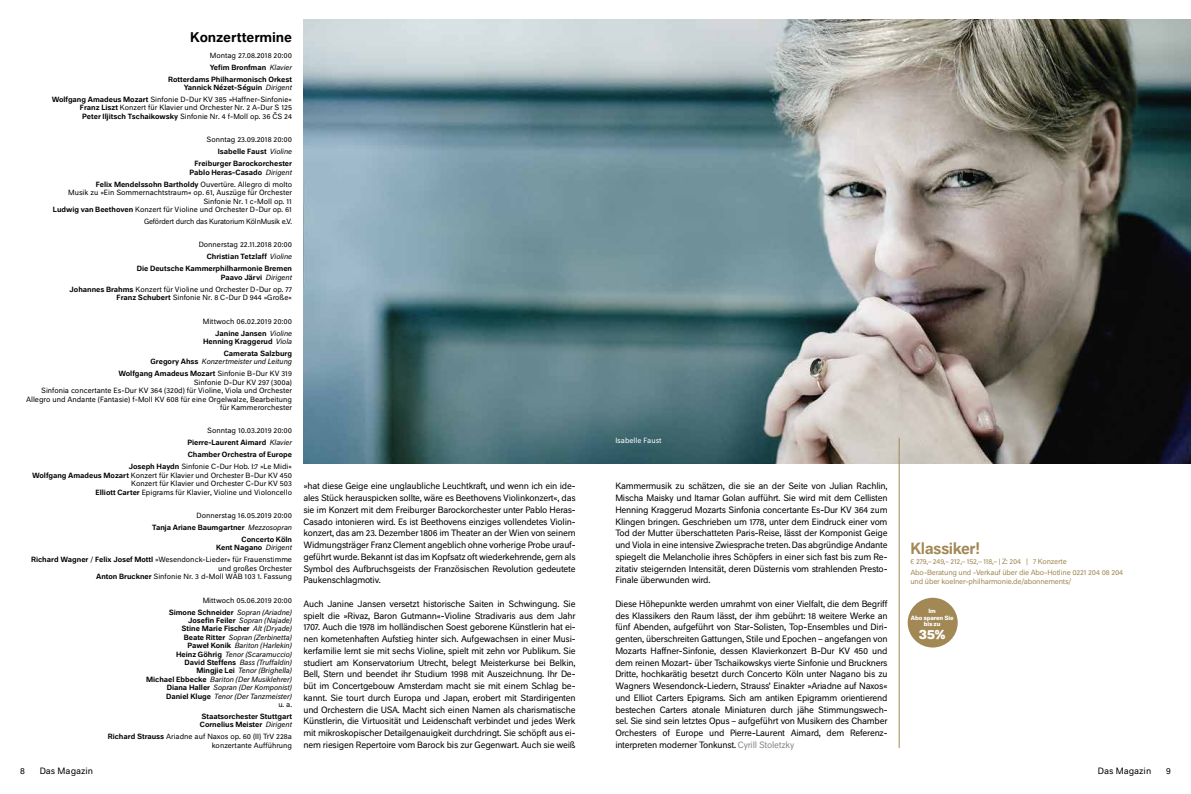
<style>
.page{position:relative;width:1191px;height:794px;background:#fff}
.page>*{position:absolute;margin:0;border:0;box-sizing:border-box;transform-origin:0 0}
.t1{font:500 15px "Neutral BP";letter-spacing:-.03em;color:#a28854}
.t2{font:700 13.1px "Neutral BP";color:#fff}
.t3{font:500 13px "Neutral BP";letter-spacing:-.005em;color:#000}
.t4{font:8.5px/11.7px "Neutral BP";letter-spacing:-.025em;color:#000;text-align:justify}
.t5{font:8.5px "Neutral BP";color:#000}
.t6{font:7px/8.4px "Neutral BP";color:#000;text-align:right}
.t7{font:500 7px/12px "Neutral BP";color:#000;text-align:right}
.t8{font:italic 7px/8.4px "Neutral BP";color:#000;text-align:right}
.t9{font:7px/10.8px "Neutral BP";letter-spacing:-.025em;color:#a28854}
.t10{font:7px "Neutral BP";letter-spacing:-.025em;color:#000}
.t11{font:7px "Neutral BP";color:#fff}
.t12{font:700 5.6px/6.8px "Neutral BP";letter-spacing:-.02em;color:#fff;text-align:center}
.s1{font-weight:400}
.s2{font-weight:400;font-style:italic}
.s3{font-weight:500}
.s4{font-style:italic}
.s5{font-weight:500;font-style:normal}
.s6{font-style:normal}
.s7{color:#878787}
</style>
<div class="page">
<img style="left:303px;top:20px;width:888px;height:443px">
<div style="left:907px;top:598px;width:50px;height:49px;background:#a28854;border-radius:50%"></div>
<hr style="left:899px;top:438px;width:1px;height:310px;background:#a28854">
<h3 class="t3" style="left:190px;top:26px;width:103px">Konzerttermine</h3>
<p class="t7" style="left:168px;top:48px;width:125px"><span class="s1">Montag 27.08.2018 20:00<br></span>Yefim Bronfman <span class="s2">Klavier<br></span>Rotterdams Philharmonisch Orkest</p>
<p class="t7" style="left:52px;top:81px;width:242px">Yannick Nézet-Séguin <span class="s2">Dirigent<br></span>Wolfgang Amadeus Mozart <span class="s1">Sinfonie D-Dur KV 385 »Haffner-Sinfonie«</span></p>
<p class="t6" style="left:80px;top:103px;width:214px;text-align:center"><span class="s3">Franz Liszt</span> Konzert für Klavier und Orchester Nr. 2 A-Dur S 125<br><span class="s3">Peter Iljitsch Tschaikowsky</span> Sinfonie Nr. 4 f-Moll op. 36 ČS 24</p>
<p class="t7" style="left:194px;top:133px;width:99px"><span class="s1">Sonntag 23.09.2018 20:00<br></span>Isabelle Faust <span class="s2">Violine<br></span>Freiburger Barockorchester</p>
<p class="t7" style="left:96px;top:165px;width:198px">Pablo Heras-Casado <span class="s2">Dirigent<br></span>Felix Mendelssohn Bartholdy <span class="s1">Ouvertüre. Allegro di molto</span></p>
<p class="t6" style="left:53px;top:188px;width:241px">Musik zu »Ein Sommernachtstraum« op. 61, Auszüge für Orchester<br>Sinfonie Nr. 1 c-Moll op. 11<br><span class="s3">Ludwig van Beethoven</span> Konzert für Violine und Orchester D-Dur op. 61</p>
<p class="t10" style="left:144px;top:216px;width:149px">Gefördert durch das Kuratorium KölnMusik e.V.</p>
<p class="t7" style="left:137px;top:238px;width:157px"><span class="s1">Donnerstag 22.11.2018 20:00<br></span>Christian Tetzlaff <span class="s2">Violine<br></span>Die Deutsche Kammerphilharmonie Bremen</p>
<p class="t6" style="left:70px;top:270px;width:224px;line-height:12px"><span class="s3">Paavo Järvi</span> <span class="s4">Dirigent<br></span><span class="s3">Johannes Brahms</span> Konzert für Violine und Orchester D-Dur op. 77</p>
<p class="t6" style="left:117px;top:293px;width:177px"><span class="s3">Franz Schubert</span> Sinfonie Nr. 8 C-Dur D 944 »Große«</p>
<p class="t6" style="left:203px;top:314px;width:91px;line-height:12px">Mittwoch 06.02.2019 20:00<br><span class="s3">Janine Jansen</span> <span class="s4">Violine</span></p>
<p class="t7" style="left:203px;top:335px;width:90px">Henning Kraggerud <span class="s2">Viola<br></span>Camerata Salzburg</p>
<p class="t7" style="left:119px;top:355px;width:175px">Gregory Ahss <span class="s2">Konzertmeister und Leitung<br></span>Wolfgang Amadeus Mozart <span class="s1">Sinfonie B-Dur KV 319</span></p>
<p class="t6" style="left:26px;top:377px;width:267px">Sinfonie D-Dur KV 297 (300a)<br>Sinfonia concertante Es-Dur KV 364 (320d) für Violine, Viola und Orchester Allegro und Andante (Fantasie) f-Moll KV 608 für eine Orgelwalze, Bearbeitung für Kammerorchester</p>
<p class="t7" style="left:129px;top:424px;width:165px"><span class="s1">Sonntag 10.03.2019 20:00<br></span>Pierre-Laurent Aimard <span class="s2">Klavier<br></span>Chamber Orchestra of Europe<br>Joseph Haydn <span class="s1">Sinfonie C-Dur Hob. I:7 »Le Midi«</span></p>
<p class="t6" style="left:32px;top:470px;width:261px"><span class="s3">Wolfgang Amadeus Mozart</span> Konzert für Klavier und Orchester B-Dur KV 450<br>Konzert für Klavier und Orchester C-Dur KV 503<br><span class="s3">Elliott Carter</span> Epigrams für Klavier, Violine und Violoncello</p>
<p class="t7" style="left:152px;top:509px;width:142px"><span class="s1">Donnerstag 16.05.2019 20:00<br></span>Tanja Ariane Baumgartner <span class="s2">Mezzosopran<br></span>Concerto Köln</p>
<p class="t7" style="left:31px;top:541px;width:262px">Kent Nagano <span class="s2">Dirigent<br></span>Richard Wagner <span class="s1">/</span> Felix Josef Mottl <span class="s1">»Wesendonck-Lieder« für Frauenstimme</span></p>
<p class="t6" style="left:96px;top:563px;width:197px">und großes Orchester<br><span class="s3">Anton Bruckner</span> Sinfonie Nr. 3 d-Moll WAB 103 1. Fassung</p>
<p class="t6" style="left:169px;top:593px;width:125px;line-height:12px">Mittwoch 05.06.2019 20:00<br><span class="s3">Simone Schneider</span> <span class="s4">Sopran (Ariadne)</span></p>
<p class="t8" style="left:146px;top:615px;width:147px"><span class="s5">Josefin Feiler</span> Sopran (Najade)<br><span class="s5">Stine Marie Fischer</span> Alt (Dryade)<br><span class="s5">Beate Ritter</span> Sopran (Zerbinetta)<br><span class="s5">Paweł Konik</span> Bariton (Harlekin)<br><span class="s5">Heinz Göhrig</span> Tenor (Scaramuccio)<br><span class="s5">David Steffens</span> Bass (Truffaldin)<br><span class="s5">Mingjie Lei</span> Tenor (Brighella)<br><span class="s5">Michael Ebbecke</span> Bariton (Der Musiklehrer)<br><span class="s5">Diana Haller</span> Sopran (Der Komponist)<br><span class="s5">Daniel Kluge</span> Tenor (Der Tanzmeister)<br><span class="s6">u. a.</span></p>
<p class="t7" style="left:200px;top:711px;width:94px;line-height:8.4px;text-align:left">Staatsorchester Stuttgart<br>Cornelius Meister <span class="s2">Dirigent</span></p>
<p class="t6" style="left:108px;top:732px;width:186px"><span class="s3">Richard Strauss</span> Ariadne auf Naxos op. 60 (II) TrV 228a konzertante Aufführung</p>
<p class="t4" style="left:20px;top:764px;width:6px">8</p>
<p class="t5" style="left:40px;top:764px;width:55px">Das Magazin</p>
<p class="t4" style="left:303px;top:479px;width:274px">»hat diese Geige eine unglaubliche Leuchtkraft, und wenn ich ein ide&shy;ales Stück herauspicken sollte, wäre es Beethovens Violinkonzert«, das sie im Konzert mit dem Freiburger Barockorchester unter Pablo Heras-Casado intonieren wird. Es ist Beethovens einziges vollendetes Violin&shy;konzert, das am 23. Dezember 1806 im Theater an der Wien von seinem Widmungsträger Franz Clement angeblich ohne vorherige Probe urauf&shy;geführt wurde. Bekannt ist das im Kopfsatz oft wiederkehrende, gern als Symbol des Aufbruchsgeists der Französischen Revolution gedeutete Paukenschlagmotiv.</p>
<p class="t4" style="left:303px;top:597px;width:274px">Auch Janine Jansen versetzt historische Saiten in Schwingung. Sie spielt die »Rivaz, Baron Gutmann«-Violine Stradivaris aus dem Jahr 1707. Auch die 1978 im holländischen Soest geborene Künstlerin hat ei&shy;nen kometenhaften Aufstieg hinter sich. Aufgewachsen in einer Musi&shy;kerfamilie lernt sie mit sechs Violine, spielt mit zehn vor Publikum. Sie studiert am Konservatorium Utrecht, belegt Meisterkurse bei Belkin, Bell, Stern und beendet ihr Studium 1998 mit Auszeichnung. Ihr De&shy;büt im Concertgebouw Amsterdam macht sie mit einem Schlag be&shy;kannt. Sie tourt durch Europa und Japan, erobert mit Stardirigenten und Orchestern die USA. Macht sich einen Namen als charismatische Künstlerin, die Virtuosität und Leidenschaft verbindet und jedes Werk mit mikroskopischer Detailgenauigkeit durchdringt. Sie schöpft aus ei&shy;nem riesigen Repertoire vom Barock bis zur Gegenwart. Auch sie weiß</p>
<p class="t11" style="left:615px;top:435px;width:48px">Isabelle Faust</p>
<p class="t4" style="left:615px;top:479px;width:274px">Kammermusik zu schätzen, die sie an der Seite von Julian Rachlin, Mischa Maisky und Itamar Golan aufführt. Sie wird mit dem Cellisten Henning Kraggerud Mozarts Sinfonia concertante Es-Dur KV 364 zum Klingen bringen. Geschrieben um 1778, unter dem Eindruck einer vom Tod der Mutter überschatteten Paris-Reise, lässt der Komponist Geige und Viola in eine intensive Zwiesprache treten. Das abgründige Andante spiegelt die Melancholie ihres Schöpfers in einer sich fast bis zum Re&shy;zitativ steigernden Intensität, deren Düsternis vom strahlenden Presto-Finale überwunden wird.</p>
<p class="t4" style="left:615px;top:597px;width:274px">Diese Höhepunkte werden umrahmt von einer Vielfalt, die dem Begriff des Klassikers den Raum lässt, der ihm gebührt: 18 weitere Werke an fünf Abenden, aufgeführt von Star-Solisten, Top-Ensembles und Diri&shy;genten, überschreiten Gattungen, Stile und Epochen – angefangen von Mozarts Haffner-Sinfonie, dessen Klavierkonzert B-Dur KV 450 und dem reinen Mozart- über Tschaikowskys vierte Sinfonie und Bruckners Dritte, hochkarätig besetzt durch Concerto Köln unter Nagano bis zu Wagners Wesendonck-Liedern, Strauss’ Einakter »Ariadne auf Naxos« und Elliot Carters Epigrams. Sich am antiken Epigramm orientierend bestechen Carters atonale Miniaturen durch jähe Stimmungswech&shy;sel. Sie sind sein letztes Opus – aufgeführt von Musikern des Chamber Orchesters of Europe und Pierre-Laurent Aimard, dem Referenz&shy;interpreten moderner Tonkunst. <span class="s7">Cyrill Stoletzky</span></p>
<h1 class="t1" style="left:910px;top:536px;width:71px">Klassiker!</h1>
<p class="t9" style="left:910px;top:556px;width:214px">€ 279,– 249,– 212,– 152,– 118,– | Z: 204 | 7 Konzerte<br>Abo-Beratung und -Verkauf über die Abo-Hotline 0221 204 08 204</p>
<p class="t9" style="left:910px;top:575px;width:162px">und über koelner-philharmonie.de/abonnements/</p>
<p class="t12" style="left:911px;top:607px;width:44px">Im<br>Abo sparen Sie bis zu</p>
<h2 class="t2" style="left:918px;top:623px;width:29px">35%</h2>
<p class="t5" style="left:1097px;top:764px;width:55px">Das Magazin</p>
<p class="t4" style="left:1166px;top:764px;width:6px">9</p>
</div>
